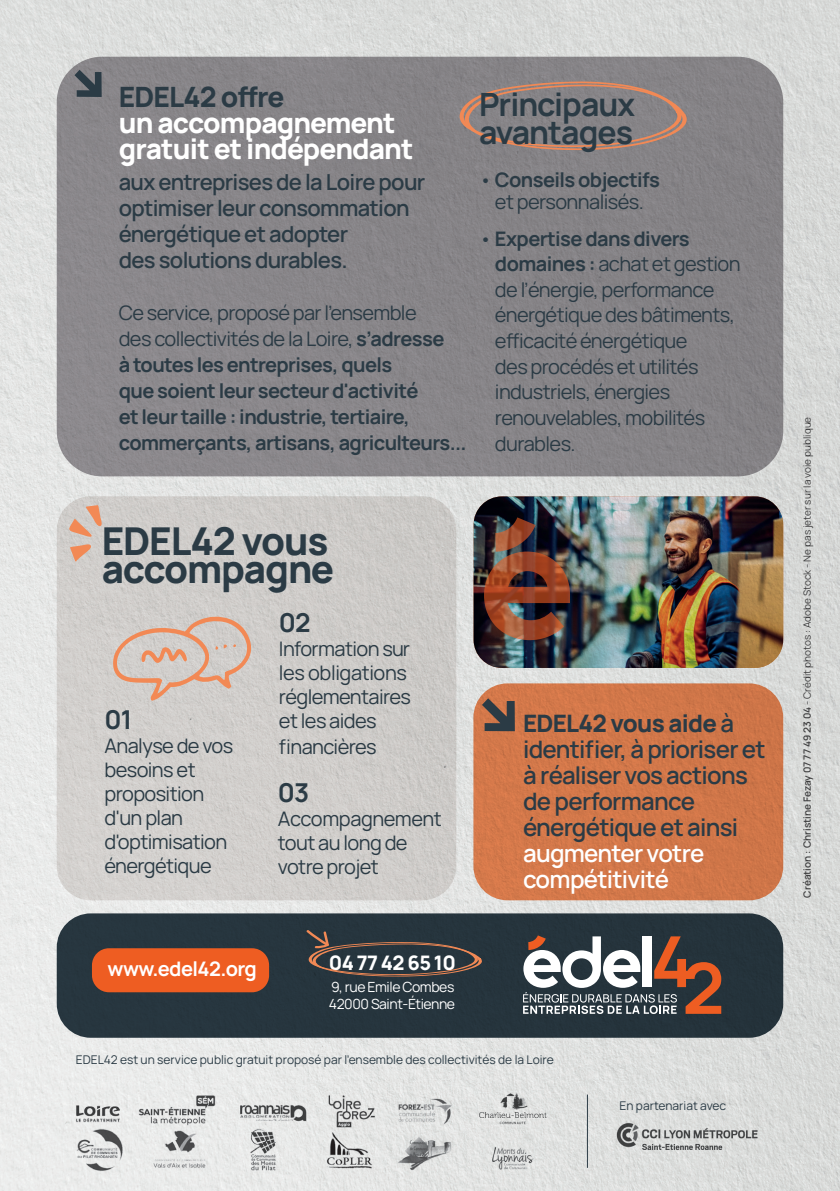
<style>
.page{position:relative;width:840px;height:1191px;background:#fff}
.page>*{position:absolute;margin:0;border:0;box-sizing:border-box;transform-origin:0 0}
.t1{font:800 38.4px/28px "Manrope";letter-spacing:-.03em;color:#2b3b45}
.t2{font:700 32px/28px "Manrope";letter-spacing:-.03em;color:#2b3b45}
.t3{font:800 28px/26px "Manrope";letter-spacing:-.03em;color:#fff}
.t4{font:800 28px "Manrope";letter-spacing:-.03em;color:#2b3b45}
.t5{font:700 26px "Manrope";color:#2b3b45}
.t6{font:600 24px/26px "Manrope";letter-spacing:-.03em;color:#2b3b45}
.t7{font:600 24px/26px "Manrope";letter-spacing:-.03em;color:#fff}
.t8{font:600 22px/26px "Manrope";letter-spacing:-.03em;color:#2b3b45}
.t9{font:20px/24px "Manrope";letter-spacing:-.03em;color:#2b3b45}
.t10{font:700 20px/26px "Manrope";letter-spacing:-.03em;color:#2b3b45}
.t11{font:700 20px "Manrope";letter-spacing:-.03em;color:#fff}
.t12{font:800 20px "Manrope";letter-spacing:-.03em;color:#fff}
.t13{font:14px/16.8px "Manrope";letter-spacing:-.03em;color:#fff}
.t14{font:12px "Manrope";color:#2b3b45}
.t15{font:10px "Manrope";color:#3e3e3f}
.s1{font-weight:400}
.s2{font-weight:700}
.s3{font-weight:800}
.s4{font-weight:600}
</style>
<div class="page">
<img style="left:0;top:0;width:839px;height:1191px">
<div style="left:57px;top:913px;width:725px;height:124px;background:#26353d;border-radius:34px"></div>
<div style="left:57px;top:57px;width:725px;height:419px;background:#878588;border-radius:45px"></div>
<div style="left:57px;top:496px;width:399px;height:404px;background:#d0cdca;border-radius:34px"></div>
<div style="left:473px;top:683px;width:309px;height:217px;background:#d1774a;border-radius:34px"></div>
<svg style="left:523px;top:935px;width:197px;height:79px"></svg>
<div style="left:92px;top:948px;width:177px;height:44px;background:#ee5d22;border-radius:17px"></div>
<img style="left:602px;top:1114px;width:212px;height:56px">
<img style="left:70px;top:1132px;width:58px;height:55px">
<img style="left:142px;top:1132px;width:70px;height:55px">
<img style="left:222px;top:1132px;width:74px;height:55px">
<img style="left:310px;top:1130px;width:74px;height:57px">
<img style="left:390px;top:1110px;width:67px;height:77px">
<img style="left:474px;top:1139px;width:75px;height:46px">
<img style="left:137px;top:1088px;width:176px;height:44px">
<img style="left:313px;top:1078px;width:74px;height:52px">
<img style="left:394px;top:1078px;width:75px;height:54px">
<img style="left:469px;top:1088px;width:82px;height:42px">
<img style="left:65px;top:1088px;width:68px;height:44px">
<img style="left:473px;top:496px;width:309px;height:172px">
<img style="left:483px;top:517px;width:86px;height:123px">
<svg style="left:459px;top:81px;width:227px;height:69px"></svg>
<svg style="left:74px;top:70px;width:28px;height:27px"></svg>
<svg style="left:69px;top:505px;width:33px;height:32px"></svg>
<svg style="left:70px;top:544px;width:21px;height:17px"></svg>
<svg style="left:112px;top:615px;width:141px;height:85px"></svg>
<svg style="left:481px;top:698px;width:33px;height:33px"></svg>
<hr style="left:586px;top:1094px;width:1px;height:73px;background:#2b3b45">
<svg style="left:306px;top:930px;width:176px;height:46px"></svg>
<h3 class="t4" style="left:119px;top:72px;width:167px">EDEL42 offre</h3>
<h3 class="t3" style="left:119px;top:107px;width:296px">un accompagnement gratuit et indépendant</h3>
<p class="t8" style="left:119px;top:168px;width:308px">aux entreprises de la Loire pour optimiser leur consommation énergétique et adopter<br>des solutions durables.</p>
<p class="t10" style="left:119px;top:298px;width:349px"><span class="s1">Ce service, proposé par l’ensemble<br>des collectivités de la Loire,</span> s’adresse<br>à toutes les entreprises, quels<br>que soient leur secteur d'activité<br>et leur taille : industrie, tertiaire, commerçants, artisans, agriculteurs...</p>
<h2 class="t2" style="left:479px;top:87px;width:158px">Principaux avantages</h2>
<p class="t9" style="left:479px;top:167px;width:182px;line-height:22px;text-align:center">• <span class="s2">Conseils objectifs </span>et personnalisés.</p>
<p class="t9" style="left:494px;top:224px;width:247px;line-height:25.6px;text-indent:-16px">• <span class="s2">Expertise dans divers domaines :</span> achat et gestion de l’énergie, performance énergétique des bâtiments, efficacité énergétique<br>des procédés et utilités industriels, énergies renouvelables, mobilités durables.</p>
<h1 class="t1" style="left:102px;top:523px;width:234px">EDEL42 vous accompagne</h1>
<h3 class="t5" style="left:104px;top:698px;width:29px">01</h3>
<p class="t9" style="left:104px;top:733px;width:130px">Analyse de vos besoins et proposition d'un plan d'optimisation énergétique</p>
<h3 class="t5" style="left:279px;top:601px;width:33px">02</h3>
<p class="t9" style="left:279px;top:635px;width:134px">Information sur les obligations réglementaires et les aides</p>
<p class="t9" style="left:279px;top:733px;width:99px">financières</p>
<h3 class="t5" style="left:278px;top:770px;width:33px">03</h3>
<p class="t9" style="left:278px;top:805px;width:165px">Accompagnement tout au long de votre projet</p>
<p class="t11" style="left:107px;top:952px;width:151px">www.edel42.org</p>
<p class="t12" style="left:329px;top:945px;width:128px">04 77 42 65 10</p>
<p class="t13" style="left:329px;top:977px;width:128px">9, rue Emile Combes<br>42000 Saint-Étienne</p>
<p class="t6" style="left:522px;top:708px;width:244px"><span class="s3">EDEL42 vous aide</span> à identifier, à prioriser et à réaliser vos actions de performance énergétique et ainsi</p>
<p class="t7" style="left:522px;top:838px;width:183px">augmenter votre compétitivité</p>
<p class="t14" style="left:76px;top:1050px;width:479px">EDEL42 est un service public gratuit proposé par l’ensemble des collectivités de la Loire</p>
<p class="t14" style="left:619px;top:1096px;width:108px">En partenariat avec</p>
<p class="t15" style="left:799px;top:897px;width:482px;rotate:-90deg"><span class="s4">Création : Christine Fezay 07 77 49 23 04</span> - Crédit photos : Adobe Stock - Ne pas jeter sur la voie publique</p>
</div>
